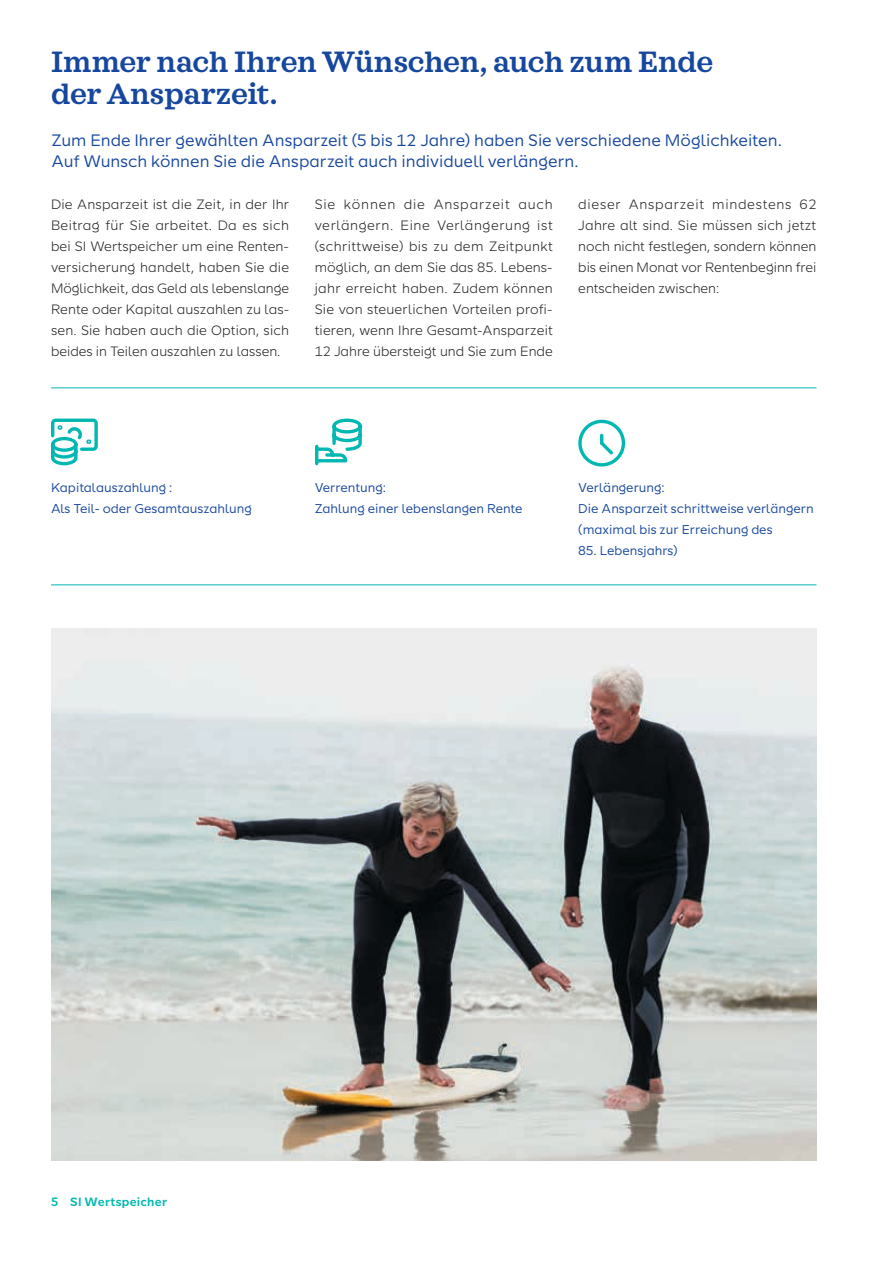
<style>
.page{position:relative;width:893px;height:1263px;background:#fff}
.page>*{position:absolute;margin:0;border:0;box-sizing:border-box;transform-origin:0 0}
.t1{font:600 30px/31.5px "SI Serif";letter-spacing:-.01em;color:#16479e}
.t2{font:16.5px/21px "SI Sans";color:#16479e}
.t3{font:300 13.5px/21px "SI Sans";color:#231f20;text-align:justify}
.t4{font:12.75px/21px "SI Sans";color:#16479e}
.t5{font:600 12px "SI Sans";letter-spacing:.02em;color:#00b8b1}
</style>
<div class="page">
<svg style="left:51px;top:418px;width:47px;height:48px"></svg>
<svg style="left:315px;top:418px;width:47px;height:48px"></svg>
<img style="left:51px;top:629px;width:765px;height:532px">
<svg style="left:578px;top:419px;width:48px;height:48px"></svg>
<hr style="left:51px;top:387px;width:765px;height:1px;background:#00b8b1">
<hr style="left:51px;top:584px;width:765px;height:1px;background:#00b8b1">
<h1 class="t1" style="left:51px;top:46px;width:664px">Immer nach Ihren Wünschen, auch zum Ende der Ansparzeit.</h1>
<p class="t2" style="left:51px;top:128px;width:732px">Zum Ende Ihrer gewählten Ansparzeit (5 bis 12 Jahre) haben Sie verschiedene Möglichkeiten.<br>Auf Wunsch können Sie die Ansparzeit auch individuell verlängern.</p>
<p class="t3" style="left:51px;top:192px;width:240px">Die Ansparzeit ist die Zeit, in der Ihr Beitrag für Sie arbeitet. Da es sich bei SI Wertspeicher um eine Renten&shy;versicherung handelt, haben Sie die Möglichkeit, das Geld als lebenslange Rente oder Kapital auszahlen zu las&shy;sen. Sie haben auch die Option, sich beides in Teilen auszahlen zu lassen.</p>
<p class="t3" style="left:315px;top:192px;width:240px">Sie können die Ansparzeit auch verlängern. Eine Verlängerung ist (schrittweise) bis zu dem Zeitpunkt möglich, an dem Sie das 85. Lebens&shy;jahr erreicht haben. Zudem können Sie von steuerlichen Vorteilen profi&shy;tieren, wenn Ihre Gesamt-Ansparzeit 12 Jahre übersteigt und Sie zum Ende</p>
<p class="t3" style="left:578px;top:192px;width:240px">dieser Ansparzeit mindestens 62<br>Jahre alt sind. Sie müssen sich jetzt noch nicht festlegen, sondern können bis einen Monat vor Rentenbeginn frei entscheiden zwischen:</p>
<p class="t4" style="left:51px;top:476px;width:202px">Kapitalauszahlung :<br>Als Teil- oder Gesamtauszahlung</p>
<p class="t4" style="left:315px;top:476px;width:209px">Verrentung:<br>Zahlung einer lebenslangen Rente</p>
<p class="t4" style="left:578px;top:476px;width:237px">Verlängerung:<br>Die Ansparzeit schrittweise verlängern (maximal bis zur Erreichung des</p>
<p class="t4" style="left:578px;top:539px;width:101px">85. Lebensjahrs)</p>
<p class="t5" style="left:51px;top:1193px;width:118px">5 SI Wertspeicher</p>
</div>
